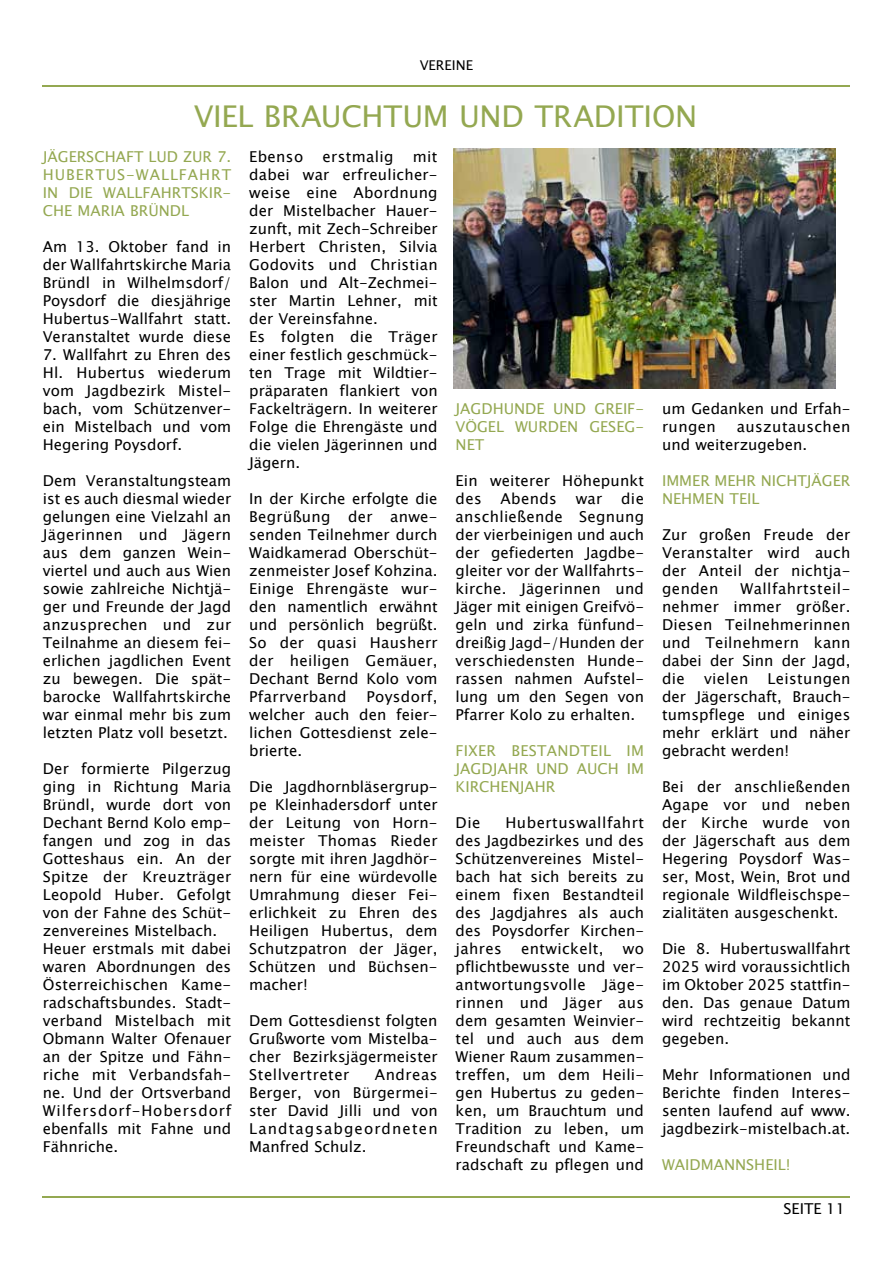
<style>
.page{position:relative;width:893px;height:1263px;background:#fff}
.page>*{position:absolute;margin:0;border:0;box-sizing:border-box;transform-origin:0 0}
.t1{font:30px "Lucida Sans Unicode";letter-spacing:-.005em;color:#94a851}
.t2{font:15px/18px "Lucida Sans Unicode";color:#000;text-align:justify}
.t3{font:15px/18px "Lucida Sans Unicode";color:#94a851;text-align:justify}
.t4{font:15px "Lucida Sans Unicode";letter-spacing:.025em;color:#000}
.t5{font:13.5px "Lucida Sans Unicode";color:#000}
</style>
<div class="page">
<hr style="left:43px;top:85px;width:807px;height:1px;background:#94a851">
<hr style="left:43px;top:1197px;width:807px;height:1px;background:#94a851">
<img style="left:454px;top:148px;width:381px;height:240px">
<p class="t5" style="left:420px;top:54px;width:55px">VEREINE</p>
<h1 class="t1" style="left:194px;top:92px;width:505px">VIEL BRAUCHTUM UND TRADITION</h1>
<p class="t3" style="left:43px;top:148px;width:190px">JÄGERSCHAFT LUD ZUR 7.<br>HUBERTUS-WALLFAHRT IN DIE WALLFAHRTSKIR-CHE MARIA BRÜNDL</p>
<p class="t2" style="left:43px;top:238px;width:190px">Am 13. Oktober fand in der Wallfahrtskirche Maria Bründl in Wilhelmsdorf/ Poysdorf die diesjährige Hubertus-Wallfahrt statt.<br>Veranstaltet wurde diese</p>
<p class="t2" style="left:43px;top:346px;width:190px">7. Wallfahrt zu Ehren des Hl. Hubertus wiederum vom Jagdbezirk Mistel&shy;bach, vom Schützenver&shy;ein Mistelbach und vom Hegering Poysdorf.</p>
<p class="t2" style="left:43px;top:472px;width:190px">Dem Veranstaltungsteam ist es auch diesmal wieder gelungen eine Vielzahl an Jägerinnen und Jägern aus dem ganzen Wein&shy;viertel und auch aus Wien sowie zahlreiche Nichtjä&shy;ger und Freunde der Jagd anzusprechen und zur Teilnahme an diesem fei&shy;erlichen jagdlichen Event zu bewegen. Die spät&shy;barocke Wallfahrtskirche war einmal mehr bis zum letzten Platz voll besetzt.</p>
<p class="t2" style="left:43px;top:760px;width:190px;text-align:left">Der formierte Pilgerzug ging in Richtung Maria<br>Bründl, wurde dort von<br>Dechant Bernd Kolo emp&shy;fangen und zog in das<br>Gotteshaus ein. An der<br>Spitze der Kreuzträger<br>Leopold Huber. Gefolgt von der Fahne des Schüt&shy;zenvereines Mistelbach.<br>Heuer erstmals mit dabei waren Abordnungen des<br>Österreichischen Kame&shy;radschaftsbundes. Stadt&shy;verband Mistelbach mit<br>Obmann Walter Ofenauer an der Spitze und Fähn&shy;riche mit Verbandsfah&shy;ne. Und der Ortsverband<br>Wilfersdorf-Hobersdorf ebenfalls mit Fahne und<br>Fähnriche.</p>
<p class="t2" style="left:249px;top:148px;width:55px">Ebenso</p>
<p class="t4" style="left:322px;top:145px;width:73px">erstmalig</p>
<p class="t2" style="left:249px;top:148px;width:190px;text-align:left;text-indent:164px">mit dabei war erfreulicher&shy;weise eine Abordnung der Mistelbacher Hauer&shy;zunft, mit Zech-Schreiber<br>Herbert Christen, Silvia<br>Godovits und Christian<br>Balon und Alt-Zechmei&shy;ster Martin Lehner, mit der Vereinsfahne.<br>Es folgten die Träger einer festlich geschmück&shy;ten Trage mit Wildtier&shy;präparaten flankiert von<br>Fackelträgern. In weiterer<br>Folge die Ehrengäste und die vielen Jägerinnen und<br>Jägern.</p>
<p class="t2" style="left:249px;top:490px;width:190px">In der Kirche erfolgte die Begrüßung der anwe&shy;senden Teilnehmer durch Waidkamerad Oberschüt&shy;zenmeister Josef Kohzina.<br>Einige Ehrengäste wur&shy;den namentlich erwähnt und persönlich begrüßt.<br>So der quasi Hausherr der heiligen Gemäuer, Dechant Bernd Kolo vom Pfarrverband</p>
<p class="t2" style="left:249px;top:688px;width:190px;text-indent:117px">Poysdorf, welcher auch den feier&shy;lichen Gottesdienst zele&shy;brierte.</p>
<p class="t2" style="left:249px;top:778px;width:190px">Die Jagdhornbläsergrup&shy;pe Kleinhadersdorf unter der Leitung von Horn&shy;meister Thomas Rieder sorgte mit ihren Jagdhör&shy;nern für eine würdevolle Umrahmung dieser Fei&shy;erlichkeit zu Ehren des Heiligen Hubertus, dem Schutzpatron der Jäger, Schützen und Büchsen&shy;macher!</p>
<p class="t2" style="left:249px;top:1012px;width:190px">Dem Gottesdienst folgten Grußworte vom Mistelba&shy;cher Bezirksjägermeister Stellvertreter</p>
<p class="t2" style="left:249px;top:1066px;width:190px;text-indent:126px">Andreas Berger, von Bürgermei&shy;ster David Jilli und von Landtagsabgeordneten Manfred Schulz.</p>
<p class="t3" style="left:456px;top:400px;width:190px">JAGDHUNDE UND GREIF-VÖGEL WURDEN GESEG-NET</p>
<p class="t2" style="left:456px;top:472px;width:190px">Ein weiterer Höhepunkt des</p>
<p class="t2" style="left:456px;top:490px;width:190px;text-indent:166px">die anschließende Segnung der vierbeinigen und auch der gefiederten Jagdbe&shy;gleiter vor der Wallfahrts&shy;kirche. Jägerinnen und Jäger mit einigen Greifvö&shy;geln und zirka fünfund&shy;dreißig Jagd-/Hunden der verschiedensten Hunde&shy;rassen nahmen Aufstel&shy;lung um den Segen von Pfarrer Kolo zu erhalten.</p>
<p class="t3" style="left:456px;top:742px;width:190px">FIXER BESTANDTEIL IM JAGDJAHR UND AUCH IM KIRCHENJAHR</p>
<p class="t2" style="left:456px;top:814px;width:26px">Die</p>
<p class="t2" style="left:501px;top:490px;width:58px">Abends</p>
<p class="t2" style="left:576px;top:490px;width:28px">war</p>
<p class="t2" style="left:456px;top:814px;width:190px;text-indent:50px">Hubertuswallfahrt des Jagdbezirkes und des Schützenvereines Mistel&shy;bach hat sich bereits zu einem fixen Bestandteil des Jagdjahres als auch des Poysdorfer Kirchen&shy;jahres</p>
<p class="t4" style="left:521px;top:937px;width:84px">entwickelt,</p>
<p class="t2" style="left:456px;top:940px;width:190px;text-indent:167px">wo pflichtbewusste und ver&shy;antwortungsvolle Jäge&shy;rinnen und Jäger aus dem gesamten Weinvier&shy;tel und auch aus dem Wiener Raum zusammen&shy;treffen, um dem Heili&shy;gen Hubertus zu geden&shy;ken, um Brauchtum und Tradition zu leben, um Freundschaft und Kame&shy;radschaft zu pflegen und</p>
<p class="t2" style="left:662px;top:400px;width:190px">um Gedanken und Erfah&shy;rungen</p>
<p class="t2" style="left:662px;top:418px;width:190px;text-indent:75px">auszutauschen und weiterzugeben.</p>
<p class="t3" style="left:662px;top:472px;width:190px">IMMER MEHR NICHTJÄGER<br>NEHMEN TEIL</p>
<p class="t2" style="left:662px;top:526px;width:190px">Zur großen Freude der Veranstalter wird auch der Anteil der nichtja&shy;genden</p>
<p class="t2" style="left:662px;top:580px;width:190px;text-indent:78px">Wallfahrtsteil&shy;nehmer immer größer.<br>Diesen Teilnehmerinnen und Teilnehmern kann dabei der Sinn der Jagd, die</p>
<p class="t2" style="left:704px;top:670px;width:46px">vielen</p>
<p class="t2" style="left:662px;top:670px;width:190px;text-indent:105px">Leistungen der Jägerschaft, Brauch&shy;tumspflege und einiges mehr erklärt und näher gebracht werden!</p>
<p class="t2" style="left:662px;top:778px;width:190px">Bei der anschließenden Agape vor und neben der Kirche wurde von der Jägerschaft aus dem Hegering Poysdorf Was&shy;ser, Most, Wein, Brot und regionale Wildfleischspe&shy;zialitäten ausgeschenkt.</p>
<p class="t2" style="left:662px;top:940px;width:190px">Die 8. Hubertuswallfahrt 2025 wird voraussichtlich im Oktober 2025 stattfin&shy;den. Das genaue Datum wird rechtzeitig bekannt gegeben.</p>
<p class="t2" style="left:662px;top:1066px;width:190px">Mehr Informationen und Berichte finden Interes&shy;senten laufend auf www. jagdbezirk-mistelbach.at.</p>
<p class="t3" style="left:662px;top:1156px;width:130px">WAIDMANNSHEIL!</p>
<p class="t2" style="left:783px;top:1200px;width:63px">SEITE 11</p>
</div>
